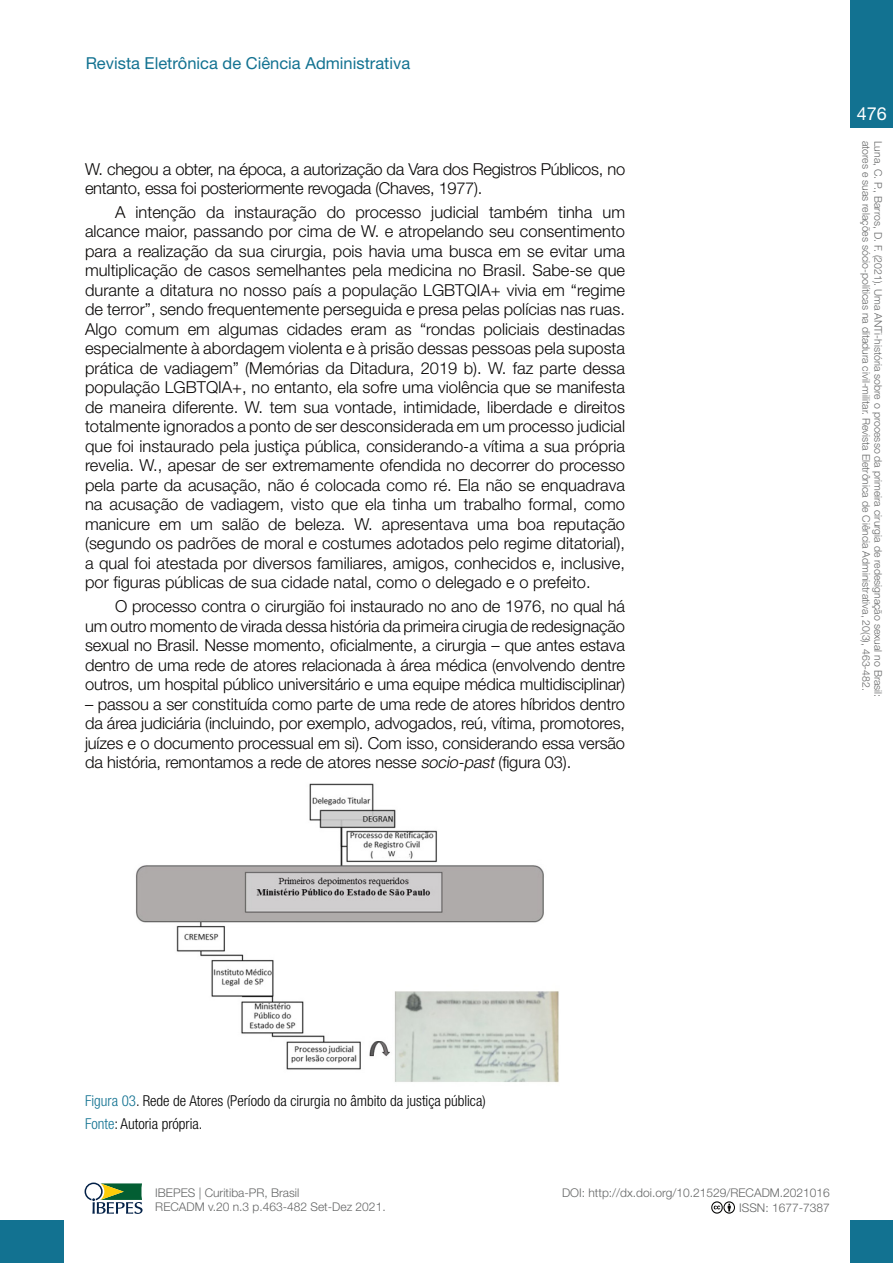
<style>
.page{position:relative;width:893px;height:1263px;background:#fff}
.page>*{position:absolute;margin:0;border:0;box-sizing:border-box;transform-origin:0 0}
.t1{font:18px "Helvetica Neue";color:#fff}
.Corpo_texto{font:300 16.5px/19.5px "Helvetica Neue";letter-spacing:-.01em;color:#090706;text-align:justify}
.t2{font:16.5px "Helvetica Neue";color:#127291}
.Figura_e_fonte{font:300 condensed 15px "Helvetica Neue";color:#000}
.t3{font:300 12px/14.4px "Helvetica Neue";color:#656666;text-align:right}
.t4{font:300 10.5px "Helvetica Neue";color:#656666}
.s1{font-style:italic}
.s2{color:#127291}
</style>
<div class="page">
<div style="left:850px;top:0;width:43px;height:128px;background:#127291"></div>
<div style="left:0;top:1220px;width:64px;height:43px;background:#127291"></div>
<div style="left:850px;top:1220px;width:43px;height:43px;background:#127291"></div>
<svg style="left:85px;top:1182px;width:58px;height:32px"></svg>
<svg style="left:711px;top:1201px;width:24px;height:12px"></svg>
<img style="left:136px;top:783px;width:423px;height:300px">
<p class="t2" style="left:86px;top:54px;width:326px">Revista Eletrônica de Ciência Administrativa</p>
<p class="Corpo_texto" style="left:85px;top:159px;width:542px">W. chegou a obter, na época, a autorização da Vara dos Registros Públicos, no entanto, essa foi posteriormente revogada (Chaves, 1977).</p>
<p class="Corpo_texto" style="left:85px;top:202px;width:542px;text-indent:30px">A intenção da instauração do processo judicial também tinha um alcance maior, passando por cima de W. e atropelando seu consentimento para a realização da sua cirurgia, pois havia uma busca em se evitar uma multiplicação de casos semelhantes pela medicina no Brasil. Sabe-se que durante a ditatura no nosso país a população LGBTQIA+ vivia em “regime de terror”, sendo frequentemente perseguida e presa pelas polícias nas ruas.<br>Algo comum em algumas cidades eram as “rondas policiais destinadas especialmente à abordagem violenta e à prisão dessas pessoas pela suposta prática de vadiagem” (Memórias da Ditadura, 2019 b). W. faz parte dessa população LGBTQIA+, no entanto, ela sofre uma violência que se manifesta de maneira diferente. W. tem sua vontade, intimidade, liberdade e direitos totalmente ignorados a ponto de ser desconsiderada em um processo judicial que foi instaurado pela justiça pública, considerando-a vítima a sua própria revelia. W., apesar de ser extremamente ofendida no decorrer do processo pela parte da acusação, não é colocada como ré. Ela não se enquadrava na acusação de vadiagem, visto que ela tinha um trabalho formal, como manicure em um salão de beleza. W. apresentava uma boa reputação (segundo os padrões de moral e costumes adotados pelo regime ditatorial), a qual foi atestada por diversos familiares, amigos, conhecidos e, inclusive, por figuras públicas de sua cidade natal, como o delegado e o prefeito.</p>
<p class="Corpo_texto" style="left:85px;top:596px;width:542px;text-indent:30px">O processo contra o cirurgião foi instaurado no ano de 1976, no qual há um outro momento de virada dessa história da primeira cirugia de redesignação sexual no Brasil. Nesse momento, oficialmente, a cirurgia – que antes estava dentro de uma rede de atores relacionada à área médica (envolvendo dentre outros, um hospital público universitário e uma equipe médica multidisciplinar)</p>
<p class="Corpo_texto" style="left:85px;top:694px;width:541px">– passou a ser constituída como parte de uma rede de atores híbridos dentro da área judiciária (incluindo, por exemplo, advogados, reú, vítima, promotores, juízes e o documento processual em si). Com isso, considerando essa versão da história, remontamos a rede de atores nesse <span class="s1">socio-past</span>(figura 03).</p>
<p class="t1" style="left:857px;top:103px;width:32px">476</p>
<p class="t4" style="left:873px;top:141px;width:551px;rotate:90deg">atores e suas relações sócio-políticas na ditadura civil-militar. Revista Eletrônica de Ciência Administrativa, 20(3), 463-482.</p>
<p class="t4" style="left:885px;top:141px;width:558px;rotate:90deg">Luna, C. P., Barros, D. F. (2021). Uma ANTi-história sobre o processo da primeira cirurgia de redesignação sexual no Brasil:</p>
<p class="Figura_e_fonte" style="left:85px;top:1092px;width:402px"><span class="s2">Figura 03</span>. Rede de Atores (Período da cirurgia no âmbito da justiça pública)</p>
<p class="Figura_e_fonte" style="left:85px;top:1115px;width:119px"><span class="s2">Fonte</span>: Autoria própria.</p>
<p class="t3" style="left:155px;top:1185px;width:232px;text-align:left">IBEPES | Curitiba-PR, Brasil<br>RECADM v.20 n.3 p.463-482 Set-Dez 2021.</p>
<p class="t3" style="left:562px;top:1186px;width:269px">DOI: http://dx.doi.org/10.21529/RECADM.2021016<br>ISSN: 1677-7387</p>
</div>
